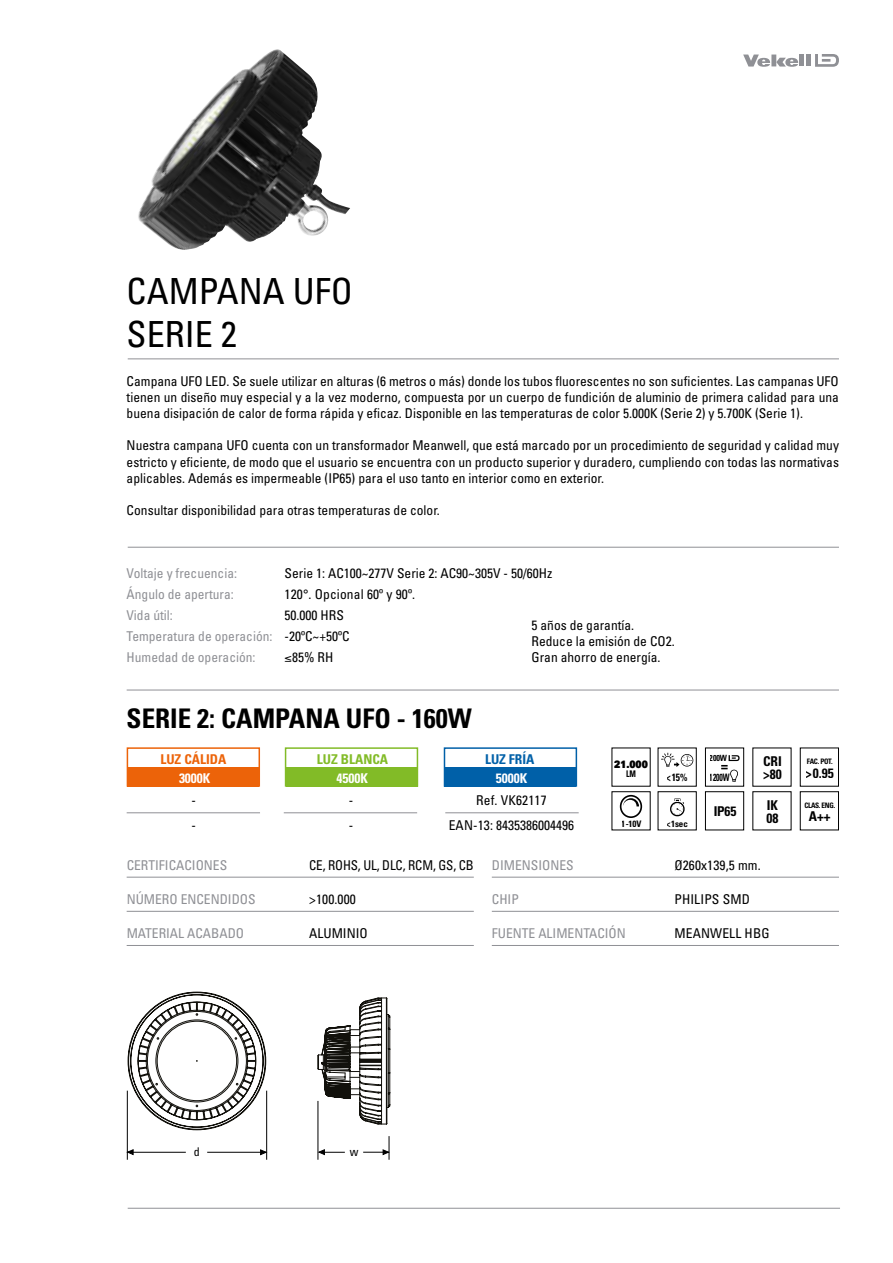
<style>
.page{position:relative;width:893px;height:1263px;background:#fff}
.page>*{position:absolute;margin:0;border:0;box-sizing:border-box;transform-origin:0 0}
.t1{font:condensed 36px/43.2px "Univers";color:#000}
.t2{font:700 condensed 27px "Univers";color:#000}
.t3{font:condensed 13.5px/16.2px "Univers";color:#000}
.t4{font:condensed 13.5px/21px "Univers";color:#8f9095}
.t5{font:condensed 13.5px "Univers";color:#000;scale:.96 1}
.t6{font:700 condensed 13.5px/13.5px "Univers";color:#000}
.t7{font:700 condensed 13.5px "Univers";color:#fff}
.t8{font:700 condensed 13.5px "Univers";color:#ec6309}
.t9{font:700 condensed 13.5px "Univers";color:#82bb27}
.t10{font:700 condensed 13.5px "Univers";color:#0060a8}
.t11{font:condensed 12px "Univers";color:#000}
.t12{font:700 condensed 10.5px "Univers";color:#000;scale:.9 1}
.t13{font:700 condensed 10.35px "Univers";letter-spacing:-.03em;color:#000;scale:.75 1}
.t14{font:900 10.2px "Univers";color:#000;scale:.86 1}
.t15{font:700 condensed 9.15px "Univers";color:#000;scale:.86 1}
.t16{font:700 condensed 9px "Univers";letter-spacing:-.01em;color:#000}
.t17{font:700 condensed 8.55px "Univers";color:#000;scale:.94 1}
.t18{font:700 condensed 7.5px "Univers";letter-spacing:-.04em;color:#000}
</style>
<div class="page">
<hr style="left:128px;top:358px;width:711px;height:1px;background:#8f9095">
<hr style="left:128px;top:1208px;width:712px;height:1px;background:#8f9095">
<hr style="left:128px;top:547px;width:711px;height:1px;background:#8f9095">
<img style="left:138px;top:49px;width:212px;height:201px">
<hr style="left:127px;top:690px;width:712px;height:1px;background:#8f9095">
<hr style="left:127px;top:812px;width:133px;height:1px;background:#8f9095">
<hr style="left:127px;top:877px;width:347px;height:1px;background:#8f9095">
<hr style="left:492px;top:877px;width:347px;height:1px;background:#8f9095">
<hr style="left:127px;top:911px;width:347px;height:1px;background:#8f9095">
<hr style="left:492px;top:911px;width:347px;height:1px;background:#8f9095">
<hr style="left:127px;top:945px;width:347px;height:1px;background:#8f9095">
<hr style="left:492px;top:945px;width:347px;height:1px;background:#8f9095">
<hr style="left:284px;top:812px;width:133px;height:1px;background:#8f9095">
<hr style="left:445px;top:812px;width:134px;height:1px;background:#8f9095">
<svg style="left:661px;top:753px;width:32px;height:14px"></svg>
<div style="left:705px;top:747px;width:39px;height:40px;border:1px solid #000"></div>
<svg style="left:721px;top:755px;width:19px;height:27px"></svg>
<div style="left:705px;top:791px;width:39px;height:39px;border:1px solid #000"></div>
<div style="left:800px;top:791px;width:39px;height:39px;border:1px solid #000"></div>
<div style="left:657px;top:791px;width:40px;height:39px;border:1px solid #000"></div>
<svg style="left:670px;top:798px;width:15px;height:18px"></svg>
<div style="left:620px;top:795px;width:22px;height:23px;border:2px solid #000;border-radius:50%"></div>
<svg style="left:623px;top:798px;width:16px;height:8px"></svg>
<div style="left:128px;top:768px;width:131px;height:19px;background:#ec6309"></div>
<div style="left:286px;top:768px;width:131px;height:19px;background:#82bb27"></div>
<div style="left:445px;top:768px;width:131px;height:19px;background:#0060a8"></div>
<div style="left:127px;top:747px;width:133px;height:40px;border:2px solid #ec6309"></div>
<div style="left:285px;top:747px;width:133px;height:40px;border:2px solid #82bb27"></div>
<div style="left:444px;top:747px;width:133px;height:40px;border:2px solid #0060a8"></div>
<svg style="left:126px;top:1149px;width:8px;height:6px"></svg>
<svg style="left:260px;top:1149px;width:8px;height:7px"></svg>
<hr style="left:127px;top:1152px;width:59px;height:1px;background:#000">
<hr style="left:207px;top:1152px;width:59px;height:1px;background:#000">
<svg style="left:317px;top:1149px;width:28px;height:6px"></svg>
<hr style="left:266px;top:1091px;width:1px;height:69px;background:#000">
<svg style="left:363px;top:1136px;width:27px;height:24px"></svg>
<hr style="left:127px;top:1091px;width:1px;height:69px;background:#000">
<hr style="left:318px;top:1101px;width:1px;height:59px;background:#000">
<svg style="left:127px;top:991px;width:139px;height:139px"></svg>
<svg style="left:317px;top:997px;width:74px;height:128px"></svg>
<div style="left:799px;top:55px;width:5px;height:11px;background:#8f9095"></div>
<div style="left:806px;top:55px;width:5px;height:11px;background:#8f9095"></div>
<svg style="left:743px;top:55px;width:55px;height:12px"></svg>
<svg style="left:815px;top:54px;width:24px;height:13px"></svg>
<h1 class="t1" style="left:127px;top:269px;width:228px">CAMPANA UFO<br>SERIE 2</h1>
<p class="t3" style="left:127px;top:372px;width:714px;text-align:justify">Campana UFO LED. Se suele utilizar en alturas (6 metros o más) donde los tubos fluorescentes no son suficientes. Las campanas UFO tienen un diseño muy especial y a la vez moderno, compuesta por un cuerpo de fundición de aluminio de primera calidad para una buena disipación de calor de forma rápida y eficaz. Disponible en las temperaturas de color 5.000K (Serie 2) y 5.700K (Serie 1).</p>
<p class="t3" style="left:127px;top:437px;width:714px;text-align:justify">Nuestra campana UFO cuenta con un transformador Meanwell, que está marcado por un procedimiento de seguridad y calidad muy estricto y eficiente, de modo que el usuario se encuentra con un producto superior y duradero, cumpliendo con todas las normativas aplicables. Además es impermeable (IP65) para el uso tanto en interior como en exterior.</p>
<p class="t3" style="left:127px;top:502px;width:315px">Consultar disponibilidad para otras temperaturas de color.</p>
<p class="t4" style="left:127px;top:562px;width:147px">Voltaje y frecuencia:<br>Ángulo de apertura:<br>Vida útil:<br>Temperatura de operación:<br>Humedad de operación:</p>
<p class="t3" style="left:285px;top:562px;width:269px;line-height:21px">Serie 1: AC100~277V Serie 2: AC90~305V - 50/60Hz<br>120°. Opcional 60º y 90º.<br>50.000 HRS<br>-20ºC~+50ºC<br>≤85% RH</p>
<p class="t3" style="left:531px;top:616px;width:145px">5 años de garantía.<br>Reduce la emisión de CO2.<br>Gran ahorro de energía.</p>
<h2 class="t2" style="left:127px;top:702px;width:347px">SERIE 2: CAMPANA UFO - 160W</h2>
<p class="t8" style="left:160px;top:750px;width:67px">LUZ CÁLIDA</p>
<p class="t9" style="left:317px;top:750px;width:73px">LUZ BLANCA</p>
<p class="t10" style="left:485px;top:750px;width:51px">LUZ FRÍA</p>
<p class="t7" style="left:179px;top:769px;width:33px">3000K</p>
<p class="t7" style="left:336px;top:769px;width:33px">4500K</p>
<p class="t7" style="left:496px;top:769px;width:33px">5000K</p>
<p class="t3" style="left:192px;top:788px;width:6px;line-height:25.2px">- -</p>
<p class="t3" style="left:349px;top:788px;width:6px;line-height:25.2px">- -</p>
<p class="t3" style="left:449px;top:788px;width:127px;line-height:25.2px;text-align:center">Ref. VK62117<br>EAN-13: 8435386004496</p>
<p class="t4" style="left:127px;top:855px;width:102px">CERTIFICACIONES</p>
<p class="t4" style="left:127px;top:889px;width:131px">NÚMERO ENCENDIDOS</p>
<p class="t4" style="left:127px;top:922px;width:119px">MATERIAL ACABADO</p>
<p class="t14" style="left:614px;top:757px;width:40px">21.000</p>
<p class="t15" style="left:626px;top:768px;width:13px">LM</p>
<p class="t16" style="left:622px;top:818px;width:21px">1-10V</p>
<p class="t5" style="left:309px;top:857px;width:173px">CE, ROHS, UL, DLC, RCM, GS, CB</p>
<p class="t3" style="left:309px;top:891px;width:48px">&gt;100.000</p>
<p class="t3" style="left:309px;top:925px;width:60px">ALUMINIO</p>
<p class="t4" style="left:492px;top:855px;width:83px">DIMENSIONES</p>
<p class="t4" style="left:492px;top:889px;width:29px">CHIP</p>
<p class="t4" style="left:492px;top:922px;width:135px">FUENTE ALIMENTACIÓN</p>
<p class="t12" style="left:667px;top:771px;width:25px">&lt;15%</p>
<p class="t16" style="left:667px;top:818px;width:23px">&lt;1sec</p>
<p class="t17" style="left:710px;top:753px;width:20px">200W</p>
<p class="t13" style="left:710px;top:771px;width:28px">1200W</p>
<p class="t6" style="left:713px;top:805px;width:25px">IP65</p>
<p class="t6" style="left:766px;top:798px;width:13px">IK<br>08</p>
<p class="t6" style="left:763px;top:754px;width:20px">CRI &gt;80</p>
<p class="t18" style="left:807px;top:757px;width:27px">FAC. POT.</p>
<p class="t6" style="left:806px;top:766px;width:29px">&gt;0.95</p>
<p class="t18" style="left:804px;top:801px;width:32px">CLAS. ENG.</p>
<p class="t6" style="left:809px;top:810px;width:23px">A++</p>
<p class="t3" style="left:674px;top:857px;width:88px">Ø260x139,5 mm.</p>
<p class="t3" style="left:674px;top:891px;width:77px">PHILIPS SMD</p>
<p class="t3" style="left:674px;top:925px;width:97px">MEANWELL HBG</p>
<p class="t11" style="left:194px;top:1144px;width:7px">d</p>
<p class="t11" style="left:350px;top:1144px;width:10px">w</p>
</div>
